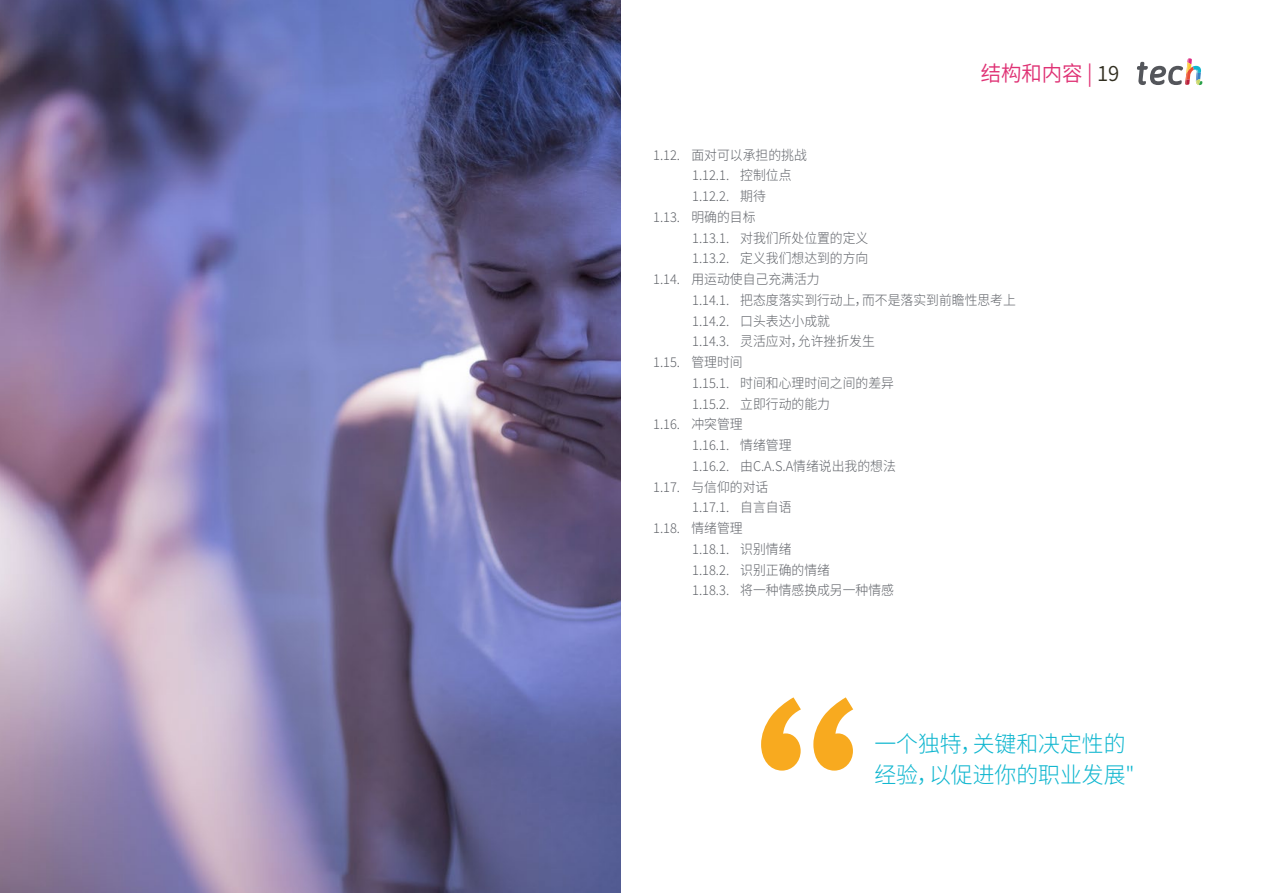
<style>
.page{position:relative;width:1263px;height:893px;background:#fff}
.page>*{position:absolute;margin:0;border:0;box-sizing:border-box;transform-origin:0 0}
.t1{font:300 22.5px/31.5px "Source Han Sans CN";color:#0fb6cf}
.t2{font:21px "Source Han Sans CN";color:#df3174}
.t3{font:300 13.5px "Source Han Sans CN";color:#61646a;scale:.95 1}
.s1{color:#e03073}
.s2{color:#312e20}
</style>
<div class="page">
<img style="left:0;top:0;width:621px;height:893px">
<svg style="left:761px;top:697px;width:92px;height:74px"></svg>
<svg style="left:1137px;top:58px;width:65px;height:28px"></svg>
<h2 class="t2" style="left:981px;top:61px;width:140px">结构和内容 <span class="s1">|</span> <span class="s2">19</span></h2>
<p class="t3" style="left:653px;top:147px;width:163px">1.12. 面对可以承担的挑战</p>
<p class="t3" style="left:692px;top:168px;width:106px">1.12.1. 控制位点</p>
<p class="t3" style="left:692px;top:188px;width:79px">1.12.2. 期待</p>
<p class="t3" style="left:653px;top:209px;width:109px">1.13. 明确的目标</p>
<p class="t3" style="left:692px;top:230px;width:187px">1.13.1. 对我们所处位置的定义</p>
<p class="t3" style="left:692px;top:251px;width:187px">1.13.2. 定义我们想达到的方向</p>
<p class="t3" style="left:653px;top:271px;width:177px">1.14. 用运动使自己充满活力</p>
<p class="t3" style="left:692px;top:292px;width:342px">1.14.1. 把态度落实到行动上，而不是落实到前瞻性思考上</p>
<p class="t3" style="left:692px;top:313px;width:147px">1.14.2. 口头表达小成就</p>
<p class="t3" style="left:692px;top:334px;width:194px">1.14.3. 灵活应对，允许挫折发生</p>
<p class="t3" style="left:653px;top:354px;width:96px">1.15. 管理时间</p>
<p class="t3" style="left:692px;top:375px;width:214px">1.15.1. 时间和心理时间之间的差异</p>
<p class="t3" style="left:692px;top:396px;width:147px">1.15.2. 立即行动的能力</p>
<p class="t3" style="left:653px;top:417px;width:96px">1.16. 冲突管理</p>
<p class="t3" style="left:692px;top:437px;width:106px">1.16.1. 情绪管理</p>
<p class="t3" style="left:692px;top:458px;width:216px">1.16.2. 由C.A.S.A情绪说出我的想法</p>
<p class="t3" style="left:653px;top:479px;width:123px">1.17. 与信仰的对话</p>
<p class="t3" style="left:692px;top:500px;width:106px">1.17.1. 自言自语</p>
<p class="t3" style="left:653px;top:520px;width:96px">1.18. 情绪管理</p>
<p class="t3" style="left:692px;top:541px;width:106px">1.18.1. 识别情绪</p>
<p class="t3" style="left:692px;top:562px;width:147px">1.18.2. 识别正确的情绪</p>
<p class="t3" style="left:692px;top:583px;width:214px">1.18.3. 将一种情感换成另一种情感</p>
<h1 class="t1" style="left:874px;top:728px;width:262px">一个独特，关键和决定性的经验，以促进你的职业发展"</h1>
</div>
